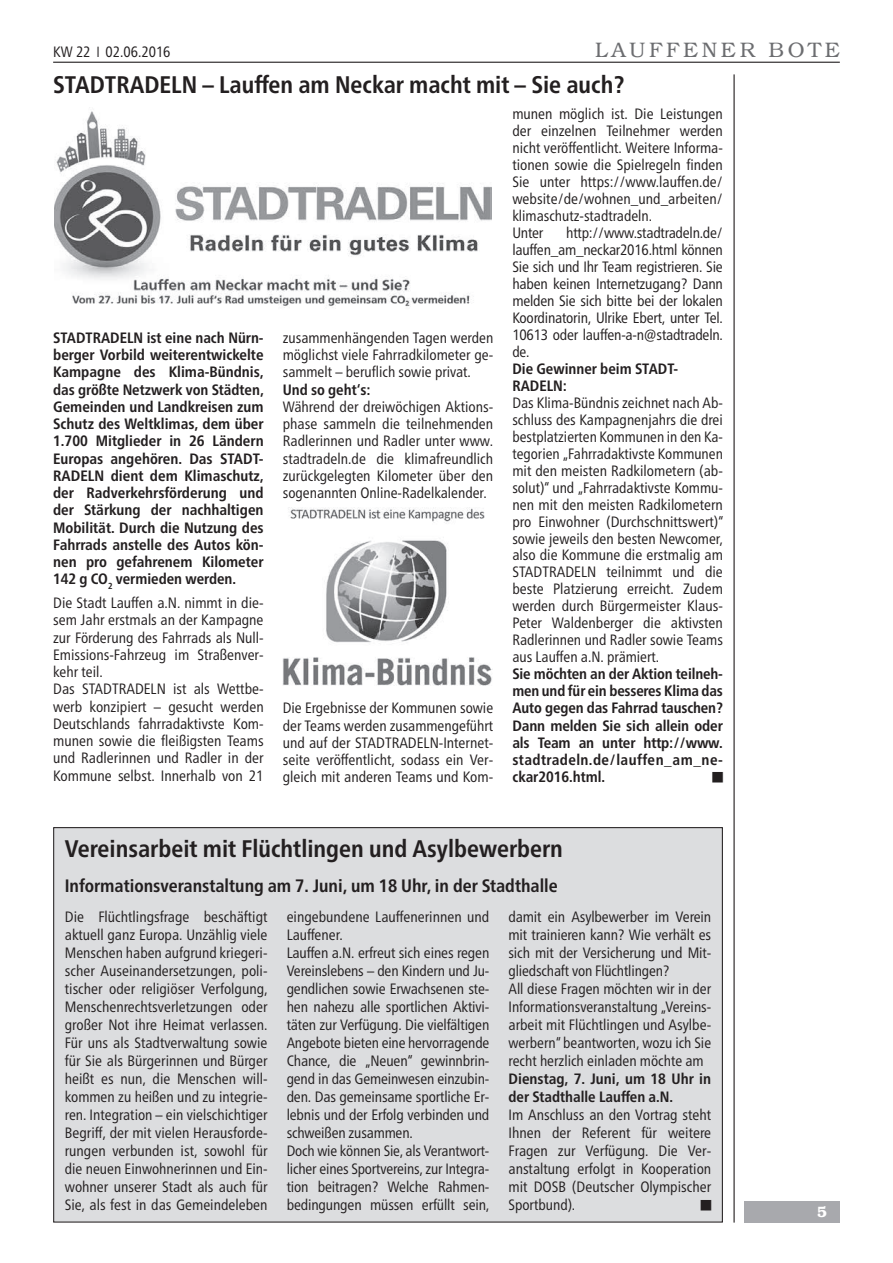
<style>
.page{position:relative;width:893px;height:1263px;background:#fff}
.page>*{position:absolute;margin:0;border:0;box-sizing:border-box;transform-origin:0 0}
._04_Ueberschrift_ueb{font:700 condensed 24px "Frutiger Neue LTW1 G";color:#231f20}
.Ueberschrift_Infobox{font:700 condensed 24px "Frutiger Neue LTW1 G";color:#231f20}
.t1{font:300 21px "Bookman LT";letter-spacing:.17em;color:#6c6d70}
._05_Ueberschrift_kle{font:700 condensed 18px "Frutiger Neue LTW1 G";color:#231f20}
._01_Fliesstext{font:condensed 15px/18px "Frutiger Neue LTW1 G";color:#231f20;text-align:justify}
._01_Fliesstext-2{font:700 condensed 15px/17.2px "Frutiger Neue LTW1 G";color:#231f20;text-align:justify}
.t2{font:600 15px "Bookman LT";color:#fff}
._01_Fliesstext-3{font:10.5px "European Pi One";color:#231f20}
</style>
<div class="page">
<hr style="left:53px;top:62px;width:787px;height:1px;background:#231f20">
<hr style="left:733px;top:74px;width:2px;height:1148px;background:#231f20">
<div style="left:744px;top:1201px;width:96px;height:21px;background:#a8a9ad"></div>
<img style="left:283px;top:507px;width:210px;height:179px">
<img style="left:54px;top:111px;width:438px;height:197px">
<div style="left:54px;top:828px;width:668px;height:394px;background:#dcdddf"></div>
<p class="_01_Fliesstext" style="left:53px;top:42px;width:119px">KW 22 02.06.2016</p>
<h2 class="t1" style="left:595px;top:38px;width:246px">LAUFFENER BOTE</h2>
<p class="_04_Ueberschrift_ueb" style="left:53px;top:66px;width:573px">STADTRADELN – Lauffen am Neckar macht mit – Sie auch?</p>
<p class="_01_Fliesstext-2" style="left:53px;top:328px;width:212px">STADTRADELN ist eine nach Nürn&shy;berger Vorbild weiterentwickelte Kampagne des Klima-Bündnis, das größte Netzwerk von Städten, Gemeinden und Landkreisen zum Schutz des Weltklimas, dem über 1.700 Mitglieder in 26 Ländern Europas angehören. Das STADT-RADELN dient dem Klimaschutz, der Radverkehrsförderung und der Stärkung der nachhaltigen Mobilität. Durch die Nutzung des Fahrrads anstelle des Autos kön&shy;nen pro gefahrenem Kilometer 142 g CO<sub>2</sub> vermieden werden.</p>
<p class="_01_Fliesstext" style="left:53px;top:593px;width:212px;line-height:17.2px">Die Stadt Lauffen a.N. nimmt in die&shy;sem Jahr erstmals an der Kampagne zur Förderung des Fahrrads als Null-Emissions-Fahrzeug im Straßenver&shy;kehr teil.</p>
<p class="_01_Fliesstext" style="left:53px;top:679px;width:212px;line-height:17.2px">Das STADTRADELN ist als Wettbe&shy;werb konzipiert – gesucht werden Deutschlands fahrradaktivste Kom&shy;munen sowie die fleißigsten Teams und Radlerinnen und Radler in der Kommune selbst. Innerhalb von 21</p>
<p class="_01_Fliesstext" style="left:283px;top:328px;width:212px;line-height:17.2px">zusammenhängenden Tagen werden möglichst viele Fahrradkilometer ge&shy;sammelt – beruflich sowie privat.</p>
<p class="_01_Fliesstext-2" style="left:283px;top:379px;width:90px">Und so geht‘s:</p>
<p class="_01_Fliesstext" style="left:283px;top:397px;width:212px;line-height:17.2px">Während der dreiwöchigen Aktions&shy;phase sammeln die teilnehmenden Radlerinnen und Radler unter www. stadtradeln.de die klimafreundlich zurückgelegten Kilometer über den sogenannten Online-Radelkalender.</p>
<p class="_01_Fliesstext" style="left:283px;top:698px;width:212px;line-height:17.2px">Die Ergebnisse der Kommunen sowie der Teams werden zusammengeführt und auf der STADTRADELN-Internet&shy;seite veröffentlicht, sodass ein Ver&shy;gleich mit anderen Teams und Kom-</p>
<p class="_01_Fliesstext" style="left:512px;top:104px;width:212px;line-height:17.1px">munen möglich ist. Die Leistungen der einzelnen Teilnehmer werden nicht veröffentlicht. Weitere Informa&shy;tionen sowie die Spielregeln finden Sie unter https://www.lauffen.de/ website/de/wohnen_und_arbeiten/ klimaschutz-stadtradeln.</p>
<p class="_01_Fliesstext" style="left:512px;top:222px;width:32px">Unter</p>
<p class="_01_Fliesstext" style="left:512px;top:223px;width:212px;line-height:17px;text-indent:54px">http://www.stadtradeln.de/ lauffen_am_neckar2016.html können Sie sich und Ihr Team registrieren. Sie haben keinen Internetzugang? Dann melden Sie sich bitte bei der lokalen Koordinatorin, Ulrike Ebert, unter Tel.<br>10613 oder lauffen-a-n@stadtradeln. de.</p>
<p class="_01_Fliesstext-2" style="left:512px;top:359px;width:167px">Die Gewinner beim STADT-<br>RADELN:</p>
<p class="_01_Fliesstext" style="left:512px;top:393px;width:213px;line-height:17px">Das Klima-Bündnis zeichnet nach Ab&shy;schluss des Kampagnenjahrs die drei bestplatzierten Kommunen in den Ka&shy;tegorien „Fahrradaktivste Kommunen mit den meisten Radkilometern (ab&shy;solut)“ und „Fahrradaktivste Kommu&shy;nen mit den meisten Radkilometern pro Einwohner (Durchschnittswert)“ sowie jeweils den besten Newcomer, also die Kommune die erstmalig am STADTRADELN teilnimmt und die beste Platzierung erreicht. Zudem werden durch Bürgermeister Klaus-Peter Waldenberger die aktivsten Radlerinnen und Radler sowie Teams aus Lauffen a.N. prämiert.</p>
<p class="_01_Fliesstext-2" style="left:512px;top:664px;width:212px">Sie möchten an der Aktion teilneh&shy;men und für ein besseres Klima das Auto gegen das Fahrrad tauschen?<br>Dann melden Sie sich allein oder als Team an unter http://www. stadtradeln.de/lauffen_am_ne&shy;ckar2016.html.</p>
<p class="_01_Fliesstext-3" style="left:712px;top:772px;width:12px">W</p>
<p class="Ueberschrift_Infobox" style="left:65px;top:831px;width:500px">Vereinsarbeit mit Flüchtlingen und Asylbewerbern</p>
<p class="_05_Ueberschrift_kle" style="left:65px;top:872px;width:494px">Informationsveranstaltung am 7. Juni, um 18 Uhr, in der Stadthalle</p>
<p class="_01_Fliesstext" style="left:65px;top:907px;width:204px">Die Flüchtlingsfrage beschäftigt aktuell ganz Europa. Unzählig viele Menschen haben aufgrund kriegeri&shy;scher Auseinandersetzungen, poli&shy;tischer oder religiöser Verfolgung, Menschenrechtsverletzungen oder großer Not ihre Heimat verlassen.<br>Für uns als Stadtverwaltung sowie für Sie als Bürgerinnen und Bürger heißt es nun, die Menschen will&shy;kommen zu heißen und zu integrie&shy;ren. Integration – ein vielschichtiger Begriff, der mit vielen Herausforde&shy;rungen verbunden ist, sowohl für die neuen Einwohnerinnen und Ein&shy;wohner unserer Stadt als auch für Sie, als fest in das Gemeindeleben</p>
<p class="_01_Fliesstext" style="left:287px;top:907px;width:204px">eingebundene Lauffenerinnen und<br>Lauffener.</p>
<p class="_01_Fliesstext" style="left:508px;top:907px;width:204px">damit ein Asylbewerber im Verein mit trainieren kann? Wie verhält es sich mit der Versicherung und Mit&shy;gliedschaft von Flüchtlingen?</p>
<p class="_01_Fliesstext" style="left:508px;top:979px;width:204px">All diese Fragen möchten wir in der Informationsveranstaltung „Vereins&shy;arbeit mit Flüchtlingen und Asylbe&shy;werbern“ beantworten, wozu ich Sie recht herzlich einladen möchte am</p>
<p class="_01_Fliesstext-2" style="left:508px;top:1069px;width:204px;line-height:18px">Dienstag, 7. Juni, um 18 Uhr in der Stadthalle Lauffen a.N.</p>
<p class="_01_Fliesstext" style="left:508px;top:1105px;width:204px">Im Anschluss an den Vortrag steht Ihnen der Referent für weitere Fragen zur Verfügung. Die Ver&shy;anstaltung erfolgt in Kooperation mit DOSB (Deutscher Olympischer Sportbund).</p>
<p class="_01_Fliesstext" style="left:287px;top:943px;width:204px">Lauffen a.N. erfreut sich eines regen Vereinslebens – den Kindern und Ju&shy;gendlichen sowie Erwachsenen ste&shy;hen nahezu alle sportlichen Aktivi&shy;täten zur Verfügung. Die vielfältigen Angebote bieten eine hervorragende Chance, die „Neuen“ gewinnbrin&shy;gend in das Gemeinwesen einzubin&shy;den. Das gemeinsame sportliche Er&shy;lebnis und der Erfolg verbinden und schweißen zusammen.</p>
<p class="_01_Fliesstext" style="left:287px;top:1141px;width:204px">Doch wie können Sie, als Verantwort&shy;licher eines Sportvereins, zur Integra&shy;tion beitragen? Welche Rahmen&shy;bedingungen müssen erfüllt sein,</p>
<p class="_01_Fliesstext-3" style="left:701px;top:1199px;width:12px">W</p>
<p class="t2" style="left:817px;top:1203px;width:11px">5</p>
</div>
